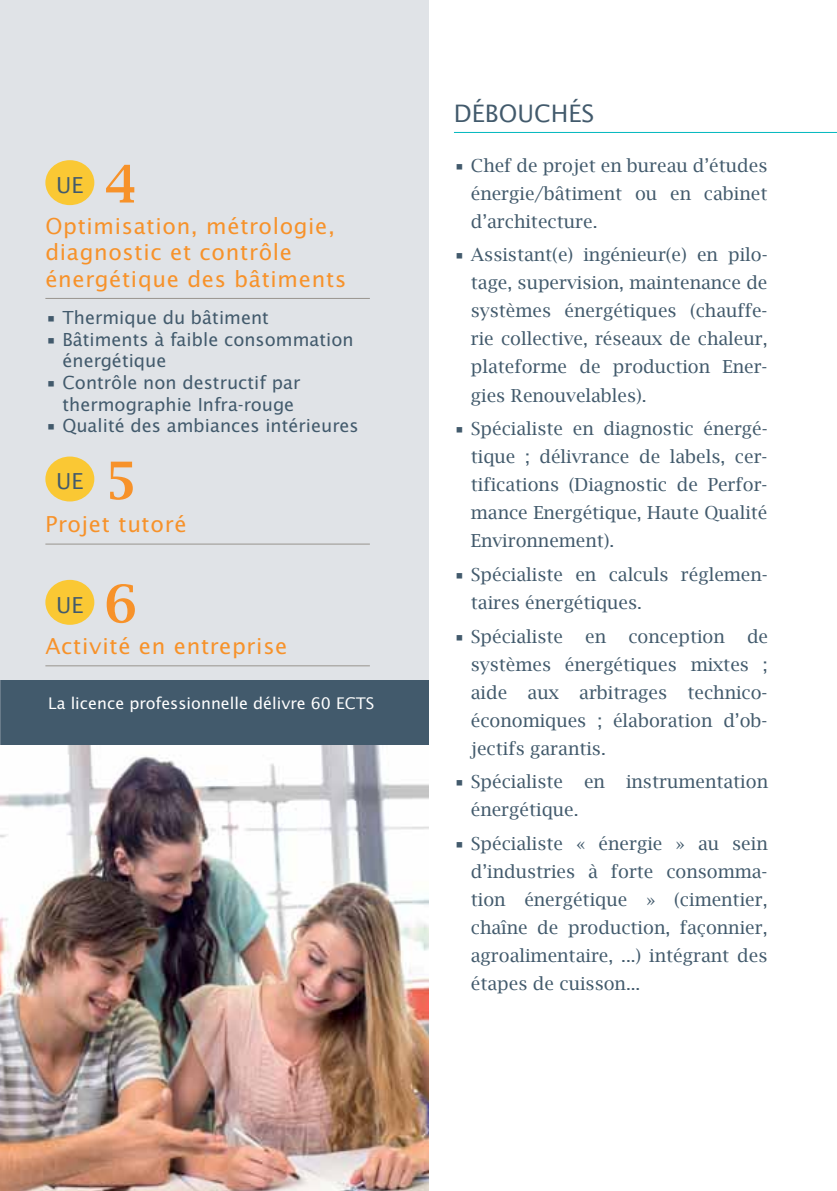
<style>
.page{position:relative;width:837px;height:1191px;background:#fff}
.page>*{position:absolute;margin:0;border:0;box-sizing:border-box;transform-origin:0 0}
.t1{font:600 51.6px "Lucida Bright";color:#f7922a}
.t2{font:24px "Lucida Sans";color:#425a6c}
.t3{font:22px/26.4px "Lucida Sans";letter-spacing:.03em;color:#f7922a}
.t4{font:22px "Lucida Sans";color:#425a6c}
.t5{font:18px/28px "Lucida Bright";color:#425a6c;text-align:justify}
.t6{font:18px/21.6px "Lucida Sans";color:#425a6c}
.t7{font:16px "Lucida Sans";color:#fff}
.s1{font-family:"Lucida Sans"}
</style>
<div class="page">
<div style="left:0;top:0;width:428px;height:841px;background:#e0e3e7"></div>
<div style="left:0;top:680px;width:429px;height:119px;background:#425a6c"></div>
<hr style="left:454px;top:132px;width:382px;height:1px;background:#00b8be">
<hr style="left:45px;top:298px;width:325px;height:1px;background:#98948e">
<hr style="left:45px;top:543px;width:325px;height:1px;background:#98948e">
<hr style="left:45px;top:665px;width:325px;height:1px;background:#98948e">
<img style="left:0;top:746px;width:428px;height:445px">
<div style="left:45px;top:160px;width:49px;height:45px;background:#fac834;border-radius:50%"></div>
<div style="left:45px;top:456px;width:49px;height:45px;background:#fac834;border-radius:50%"></div>
<div style="left:45px;top:580px;width:49px;height:45px;background:#fac834;border-radius:50%"></div>
<p class="t4" style="left:56px;top:171px;width:29px">UE</p>
<h1 class="t1" style="left:105px;top:155px;width:34px">4</h1>
<p class="t3" style="left:45px;top:212px;width:302px">Optimisation, métrologie, diagnostic et contrôle énergétique des bâtiments</p>
<p class="t6" style="left:45px;top:306px;width:225px">• Thermique du bâtiment</p>
<p class="t6" style="left:62px;top:328px;width:292px;text-indent:-17px">• Bâtiments à faible consommation énergétique</p>
<p class="t6" style="left:62px;top:371px;width:239px;text-indent:-17px">• Contrôle non destructif par thermographie Infra-rouge</p>
<p class="t6" style="left:45px;top:414px;width:314px">• Qualité des ambiances intérieures</p>
<p class="t4" style="left:56px;top:468px;width:29px">UE</p>
<h1 class="t1" style="left:105px;top:451px;width:34px">5</h1>
<p class="t3" style="left:45px;top:510px;width:143px">Projet tutoré</p>
<p class="t4" style="left:56px;top:591px;width:29px">UE</p>
<h1 class="t1" style="left:105px;top:574px;width:34px">6</h1>
<p class="t3" style="left:45px;top:632px;width:243px">Activité en entreprise</p>
<p class="t7" style="left:48px;top:693px;width:328px">La licence professionnelle délivre 60 ECTS</p>
<h2 class="t2" style="left:454px;top:99px;width:142px">DÉBOUCHÉS</h2>
<p class="t5" style="left:470px;top:151px;width:298px;text-indent:-17px"><span class="s1">•</span> Chef de projet en bureau d’études énergie/bâtiment ou en cabinet d’architecture.</p>
<p class="t5" style="left:470px;top:241px;width:298px;text-indent:-17px"><span class="s1">•</span> Assistant(e) ingénieur(e) en pilo&shy;tage, supervision, maintenance de systèmes énergétiques (chauffe&shy;rie collective, réseaux de chaleur, plateforme de production Ener&shy;gies Renouvelables).</p>
<p class="t5" style="left:470px;top:415px;width:298px;text-indent:-17px"><span class="s1">•</span> Spécialiste en diagnostic énergé&shy;tique ; délivrance de labels, cer&shy;tifications (Diagnostic de Perfor&shy;mance Energétique, Haute Qualité Environnement).</p>
<p class="t5" style="left:470px;top:560px;width:298px;text-indent:-17px"><span class="s1">•</span> Spécialiste en calculs réglemen&shy;taires énergétiques.</p>
<p class="t5" style="left:470px;top:622px;width:299px;text-indent:-17px"><span class="s1">•</span> Spécialiste en conception de systèmes énergétiques mixtes ; aide aux arbitrages technico&shy;économiques ; élaboration d’ob&shy;jectifs garantis.</p>
<p class="t5" style="left:470px;top:768px;width:298px;text-indent:-17px"><span class="s1">•</span> Spécialiste en instrumentation énergétique.</p>
<p class="t5" style="left:470px;top:829px;width:298px;text-indent:-17px"><span class="s1">•</span> Spécialiste « énergie » au sein d’industries à forte consomma&shy;tion énergétique » (cimentier, chaîne de production, façonnier, agroalimentaire, ...) intégrant des étapes de cuisson...</p>
</div>
